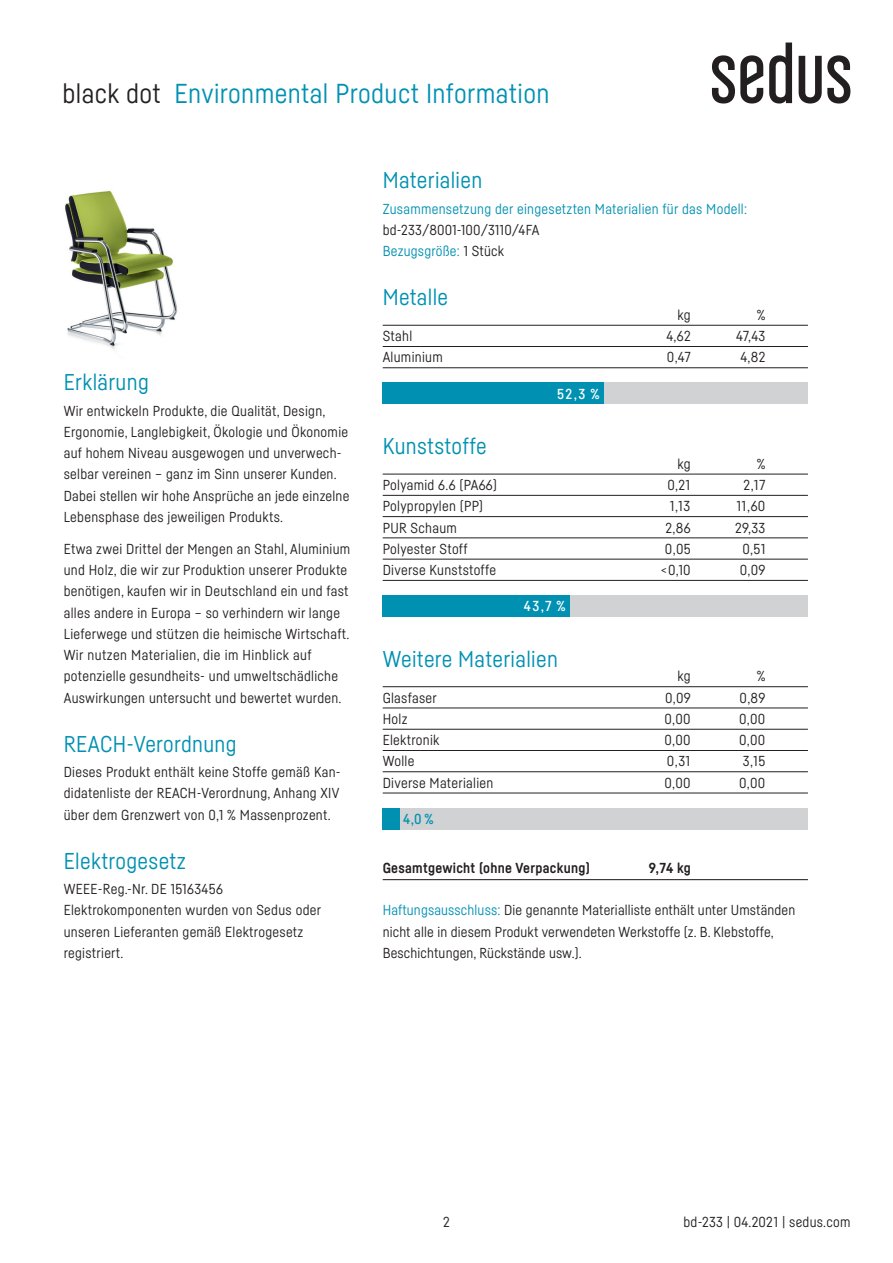
<style>
.page{position:relative;width:893px;height:1263px;background:#fff}
.page>*{position:absolute;margin:0;border:0;box-sizing:border-box;transform-origin:0 0}
.t1{font:27px "Sedus Sans";letter-spacing:.015em;color:#0091b2}
.t2{font:22.5px "Sedus Sans";letter-spacing:.015em;color:#0091b2}
.t3{font:14.25px/21.3px "Sedus Sans";letter-spacing:.02em;color:#231f20}
.t4{font:14.25px "Sedus Sans";letter-spacing:.02em;color:#0091b2}
.t5{font:700 14.25px "Sedus Sans";letter-spacing:.02em;color:#231f20}
.t6{font:500 14.25px "Sedus Sans";color:#fff}
.t7{font:500 14.25px "Sedus Sans";color:#0091b2}
.s1{color:#231f20}
.s2{color:#0091b2}
</style>
<div class="page">
<svg style="left:712px;top:55px;width:51px;height:49px"></svg>
<svg style="left:769px;top:43px;width:23px;height:61px"></svg>
<svg style="left:799px;top:55px;width:51px;height:49px"></svg>
<img style="left:65px;top:191px;width:113px;height:159px">
<hr style="left:383px;top:325px;width:425px;height:1px;background:#231f20">
<hr style="left:383px;top:346px;width:425px;height:1px;background:#231f20">
<hr style="left:383px;top:367px;width:425px;height:1px;background:#231f20">
<hr style="left:383px;top:474px;width:425px;height:1px;background:#231f20">
<hr style="left:383px;top:495px;width:425px;height:1px;background:#231f20">
<hr style="left:383px;top:516px;width:425px;height:1px;background:#231f20">
<hr style="left:383px;top:538px;width:425px;height:1px;background:#231f20">
<hr style="left:383px;top:559px;width:425px;height:1px;background:#231f20">
<hr style="left:383px;top:580px;width:425px;height:1px;background:#231f20">
<div style="left:383px;top:383px;width:425px;height:21px;background:#d1d2d4"></div>
<div style="left:383px;top:595px;width:425px;height:22px;background:#d1d2d4"></div>
<div style="left:383px;top:383px;width:221px;height:21px;background:#0091b2"></div>
<div style="left:383px;top:595px;width:187px;height:22px;background:#0091b2"></div>
<hr style="left:383px;top:686px;width:425px;height:1px;background:#231f20">
<hr style="left:383px;top:708px;width:425px;height:1px;background:#231f20">
<hr style="left:383px;top:729px;width:425px;height:1px;background:#231f20">
<hr style="left:383px;top:750px;width:425px;height:1px;background:#231f20">
<hr style="left:383px;top:771px;width:425px;height:1px;background:#231f20">
<hr style="left:383px;top:793px;width:425px;height:1px;background:#231f20">
<div style="left:383px;top:808px;width:425px;height:21px;background:#d1d2d4"></div>
<div style="left:383px;top:808px;width:17px;height:21px;background:#0091b2"></div>
<hr style="left:383px;top:879px;width:425px;height:1px;background:#231f20">
<h1 class="t1" style="left:63px;top:77px;width:489px"><span class="s1">black dot</span> Environmental Product Information</h1>
<h2 class="t2" style="left:383px;top:167px;width:101px">Materialien</h2>
<p class="t4" style="left:383px;top:200px;width:366px">Zusammensetzung der eingesetzten Materialien für das Modell:</p>
<p class="t3" style="left:383px;top:219px;width:158px">bd-233/8001-100/3110/4FA<br><span class="s2">Bezugsgröße:</span> 1 Stück</p>
<h2 class="t2" style="left:383px;top:284px;width:67px">Metalle</h2>
<p class="t3" style="left:678px;top:304px;width:15px">kg</p>
<p class="t3" style="left:757px;top:304px;width:10px">%</p>
<h2 class="t2" style="left:64px;top:369px;width:87px">Erklärung</h2>
<p class="t3" style="left:64px;top:400px;width:287px">Wir entwickeln Produkte, die Qualität, Design, Ergonomie, Langlebigkeit, Ökologie und Ökonomie auf hohem Niveau ausgewogen und unverwech&shy;selbar vereinen – ganz im Sinn unserer Kunden.<br>Dabei stellen wir hohe Ansprüche an jede einzelne Lebensphase des jeweiligen Produkts.</p>
<p class="t3" style="left:64px;top:538px;width:288px">Etwa zwei Drittel der Mengen an Stahl, Aluminium und Holz, die wir zur Produktion unserer Produkte benötigen, kaufen wir in Deutschland ein und fast alles andere in Europa – so verhindern wir lange Lieferwege und stützen die heimische Wirtschaft.<br>Wir nutzen Materialien, die im Hinblick auf potenzielle gesundheits- und umweltschädliche Auswirkungen untersucht und bewertet wurden.</p>
<h2 class="t2" style="left:64px;top:730px;width:174px">REACH-Verordnung</h2>
<p class="t3" style="left:64px;top:761px;width:278px;text-align:justify">Dieses Produkt enthält keine Stoffe gemäß Kan&shy;didatenliste der REACH-Verordnung, Anhang XIV über dem Grenzwert von 0,1 % Massenprozent.</p>
<h2 class="t2" style="left:64px;top:847px;width:124px">Elektrogesetz</h2>
<p class="t3" style="left:64px;top:878px;width:259px">WEEE-Reg.-Nr. DE 15163456<br>Elektrokomponenten wurden von Sedus oder unseren Lieferanten gemäß Elektrogesetz registriert.</p>
<p class="t3" style="left:383px;top:325px;width:31px">Stahl</p>
<p class="t3" style="left:666px;top:325px;width:26px">4,62</p>
<p class="t3" style="left:736px;top:325px;width:31px">47,43</p>
<p class="t3" style="left:383px;top:346px;width:62px">Aluminium</p>
<p class="t3" style="left:667px;top:346px;width:25px">0,47</p>
<p class="t3" style="left:740px;top:346px;width:27px">4,82</p>
<h2 class="t2" style="left:383px;top:433px;width:105px">Kunststoffe</h2>
<p class="t6" style="left:557px;top:385px;width:44px">52,3 %</p>
<p class="t3" style="left:678px;top:453px;width:15px">kg</p>
<p class="t3" style="left:757px;top:453px;width:10px">%</p>
<p class="t3" style="left:383px;top:474px;width:116px">Polyamid 6.6 (PA66)</p>
<p class="t3" style="left:667px;top:474px;width:24px">0,21</p>
<p class="t3" style="left:743px;top:474px;width:23px">2,17</p>
<p class="t3" style="left:383px;top:495px;width:102px">Polypropylen (PP)</p>
<p class="t3" style="left:670px;top:495px;width:22px">1,13</p>
<p class="t3" style="left:737px;top:495px;width:30px">11,60</p>
<p class="t3" style="left:383px;top:516px;width:76px">PUR Schaum</p>
<p class="t3" style="left:666px;top:516px;width:27px">2,86</p>
<p class="t3" style="left:735px;top:516px;width:32px">29,33</p>
<p class="t3" style="left:383px;top:538px;width:86px">Polyester Stoff</p>
<p class="t3" style="left:665px;top:538px;width:27px">0,05</p>
<p class="t3" style="left:742px;top:538px;width:25px">0,51</p>
<p class="t3" style="left:383px;top:559px;width:115px">Diverse Kunststoffe</p>
<p class="t3" style="left:661px;top:559px;width:32px">&lt;0,10</p>
<p class="t3" style="left:740px;top:559px;width:27px">0,09</p>
<p class="t6" style="left:524px;top:597px;width:43px">43,7 %</p>
<h2 class="t2" style="left:383px;top:645px;width:177px">Weitere Materialien</h2>
<p class="t3" style="left:678px;top:665px;width:15px">kg</p>
<p class="t3" style="left:757px;top:665px;width:10px">%</p>
<p class="t3" style="left:383px;top:687px;width:56px">Glasfaser</p>
<p class="t3" style="left:665px;top:687px;width:27px">0,09</p>
<p class="t3" style="left:740px;top:687px;width:27px">0,89</p>
<p class="t3" style="left:383px;top:708px;width:26px">Holz</p>
<p class="t3" style="left:664px;top:708px;width:28px">0,00</p>
<p class="t3" style="left:739px;top:708px;width:28px">0,00</p>
<p class="t3" style="left:383px;top:729px;width:58px">Elektronik</p>
<p class="t3" style="left:664px;top:729px;width:28px">0,00</p>
<p class="t3" style="left:739px;top:729px;width:28px">0,00</p>
<p class="t3" style="left:383px;top:750px;width:33px">Wolle</p>
<p class="t3" style="left:667px;top:750px;width:25px">0,31</p>
<p class="t3" style="left:743px;top:750px;width:24px">3,15</p>
<p class="t3" style="left:383px;top:772px;width:112px">Diverse Materialien</p>
<p class="t3" style="left:664px;top:772px;width:28px">0,00</p>
<p class="t3" style="left:739px;top:772px;width:28px">0,00</p>
<p class="t7" style="left:403px;top:810px;width:32px">4,0 %</p>
<p class="t5" style="left:383px;top:859px;width:209px">Gesamtgewicht (ohne Verpackung)</p>
<p class="t5" style="left:649px;top:859px;width:44px">9,74 kg</p>
<p class="t3" style="left:383px;top:899px;width:414px"><span class="s2">Haftungsausschluss:</span> Die genannte Materialliste enthält unter Umständen nicht alle in diesem Produkt verwendeten Werkstoffe (z. B. Klebstoffe,<br>Beschichtungen, Rückstände usw.).</p>
<p class="t3" style="left:443px;top:1211px;width:8px">2</p>
<p class="t3" style="left:683px;top:1211px;width:168px">bd-233 | 04.2021 | sedus.com</p>
</div>
